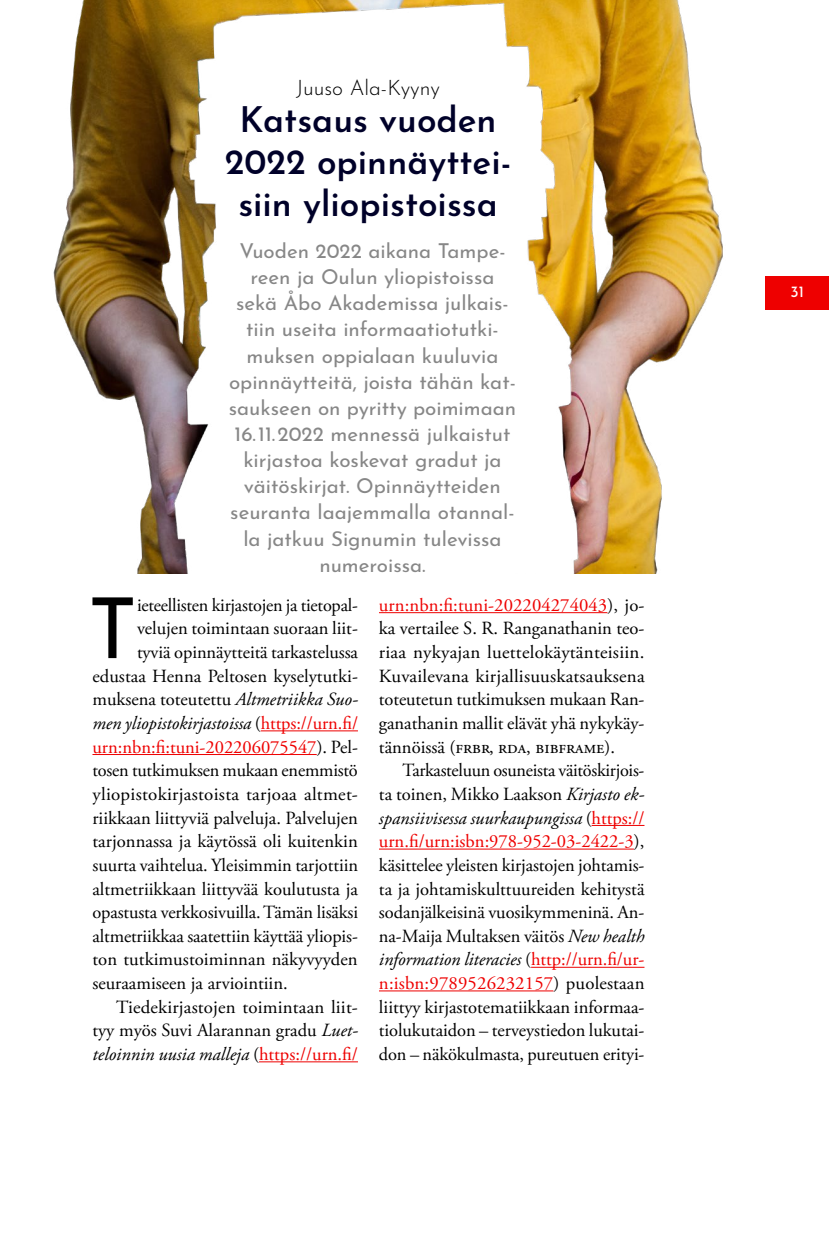
<style>
.page{position:relative;width:829px;height:1241px;background:#fff}
.page>*{position:absolute;margin:0;border:0;box-sizing:border-box;transform-origin:0 0}
.LEIPÄ_ANFANG{font:83.83px "Josefin Sans";color:#000}
.t1{font:600 35.18px/42.2px "Josefin Sans";color:#000129;text-align:center}
.Nimet_jutun_alussa{font:300 21px "Josefin Sans";color:#000}
.t2{font:20.47px/26.1px "Josefin Sans";color:#878787;text-align:center}
.SIS-LEIPÄ{font:18.55px/23.6px "Adobe Garamond Pro";color:#000;text-align:justify}
.LEIPÄ_ANFANG-2{font:18.55px "Adobe Garamond Pro";letter-spacing:-.02em;color:#000}
.LEIPÄ_ANFANG-3{font:italic 18.55px "Adobe Garamond Pro";letter-spacing:-.005em;color:#000}
.LEIPÄ_ANFANG-4{font:18.55px "Adobe Garamond Pro";color:#e00}
.LEIPÄ_ANFANG-5{font:18.55px "Adobe Garamond Pro";color:#000}
.t3{font:15.75px "Josefin Sans";color:#fff}
.s1{font-style:italic}
.s2{font-style:normal}
.s3{font-style:normal;color:#e00}
.s4{color:#000}
.s5{color:#e00}
</style>
<div class="page">
<div style="left:765px;top:276px;width:63px;height:33px;background:#e00"></div>
<hr style="left:261px;top:730px;width:97px;height:1px;background:#e00">
<hr style="left:92px;top:754px;width:225px;height:1px;background:#e00">
<hr style="left:259px;top:1061px;width:99px;height:1px;background:#e00">
<hr style="left:379px;top:612px;width:228px;height:1px;background:#e00">
<hr style="left:591px;top:824px;width:53px;height:1px;background:#e00">
<hr style="left:379px;top:848px;width:254px;height:1px;background:#e00">
<hr style="left:531px;top:966px;width:113px;height:1px;background:#e00">
<hr style="left:379px;top:990px;width:174px;height:1px;background:#e00">
<img style="left:53px;top:0;width:713px;height:573px">
<p class="Nimet_jutun_alussa" style="left:296px;top:72px;width:145px">Juuso Ala-Kyyny</p>
<h1 class="t1" style="left:225px;top:94px;width:288px">Katsaus vuoden<br>2022 opinnäyttei&shy;siin yliopistoissa</h1>
<p class="t2" style="left:229px;top:235px;width:289px">Vuoden 2022 aikana Tampe&shy;reen ja Oulun yliopistoissa sekä Åbo Akademissa julkais&shy;tiin useita informaatiotutki&shy;muksen oppialaan kuuluvia opinnäytteitä, joista tähän kat&shy;saukseen on pyritty poimimaan<br>16.11.2022 mennessä julkaistut kirjastoa koskevat gradut ja väitöskirjat. Opinnäytteiden seuranta laajemmalla otannal&shy;la jatkuu Signumin tulevissa numeroissa.</p>
<p class="LEIPÄ_ANFANG" style="left:88px;top:558px;width:50px">T</p>
<p class="LEIPÄ_ANFANG-2" style="left:137px;top:593px;width:222px">ieteellisten kirjastojen ja tietopal-</p>
<p class="LEIPÄ_ANFANG-2" style="left:137px;top:617px;width:222px">velujen toimintaan suoraan liit-</p>
<p class="LEIPÄ_ANFANG-2" style="left:137px;top:641px;width:223px">tyviä opinnäytteitä tarkastelussa</p>
<p class="LEIPÄ_ANFANG-2" style="left:92px;top:664px;width:267px">edustaa Henna Peltosen kyselytutki-</p>
<p class="LEIPÄ_ANFANG-2" style="left:92px;top:688px;width:267px">muksena toteutettu <span class="s1">Altmetriikka Suo-</span></p>
<p class="LEIPÄ_ANFANG-3" style="left:92px;top:712px;width:267px">men yliopistokirjastoissa <span class="s2">(</span><span class="s3">https://urn.fi/</span></p>
<p class="LEIPÄ_ANFANG-4" style="left:92px;top:735px;width:267px">urn:nbn:fi:tuni-202206075547<span class="s4">). Pel-</span></p>
<p class="LEIPÄ_ANFANG-2" style="left:92px;top:759px;width:267px">tosen tutkimuksen mukaan enemmistö</p>
<p class="LEIPÄ_ANFANG-2" style="left:92px;top:782px;width:267px">yliopistokirjastoista tarjoaa altmet-</p>
<p class="LEIPÄ_ANFANG-2" style="left:92px;top:806px;width:267px">riikkaan liittyviä palveluja. Palvelujen</p>
<p class="LEIPÄ_ANFANG-2" style="left:92px;top:830px;width:267px">tarjonnassa ja käytössä oli kuitenkin</p>
<p class="LEIPÄ_ANFANG-2" style="left:92px;top:853px;width:267px">suurta vaihtelua. Yleisimmin tarjottiin</p>
<p class="LEIPÄ_ANFANG-2" style="left:92px;top:877px;width:267px">altmetriikkaan liittyvää koulutusta ja</p>
<p class="LEIPÄ_ANFANG-2" style="left:92px;top:901px;width:267px">opastusta verkkosivuilla. Tämän lisäksi</p>
<p class="LEIPÄ_ANFANG-2" style="left:92px;top:924px;width:267px">altmetriikkaa saatettiin käyttää yliopis-</p>
<p class="LEIPÄ_ANFANG-5" style="left:92px;top:948px;width:267px">ton tutkimustoiminnan näkyvyyden</p>
<p class="LEIPÄ_ANFANG-2" style="left:92px;top:971px;width:197px">seuraamiseen ja arviointiin.</p>
<p class="SIS-LEIPÄ" style="left:92px;top:995px;width:267px;text-indent:24px">Tiedekirjastojen toimintaan liit&shy;tyy myös Suvi Alarannan gradu <span class="s1">Luet&shy;teloinnin uusia malleja</span> (<span class="s5">https://urn.fi/</span></p>
<p class="SIS-LEIPÄ" style="left:379px;top:593px;width:267px"><span class="s5">urn:nbn:fi:tuni-202204274043</span>), jo&shy;ka vertailee S. R. Ranganathanin teo&shy;riaa nykyajan luettelokäytänteisiin.<br>Kuvailevana kirjallisuuskatsauksena toteutetun tutkimuksen mukaan Ran&shy;ganathanin mallit elävät yhä nykykäy&shy;tännöissä (frbr, rda, bibframe).</p>
<p class="SIS-LEIPÄ" style="left:379px;top:759px;width:267px;text-indent:24px">Tarkasteluun osuneista väitöskirjois&shy;ta toinen, Mikko Laakson <span class="s1">Kirjasto ek&shy;spansiivisessa suurkaupungissa</span> (<span class="s5">https:// urn.fi/urn:isbn:978-952-03-2422-3</span>), käsittelee yleisten kirjastojen johtamis&shy;ta ja johtamiskulttuureiden kehitystä sodanjälkeisinä vuosikymmeninä. An&shy;na-Maija Multaksen väitös <span class="s1">New health information literacies</span> (<span class="s5">http://urn.fi/ur&shy;n:isbn:9789526232157</span>) puolestaan liittyy kirjastotematiikkaan informaa&shy;tiolukutaidon – terveystiedon lukutai&shy;don – näkökulmasta, pureutuen erityi-</p>
<p class="t3" style="left:790px;top:278px;width:15px">31</p>
</div>
